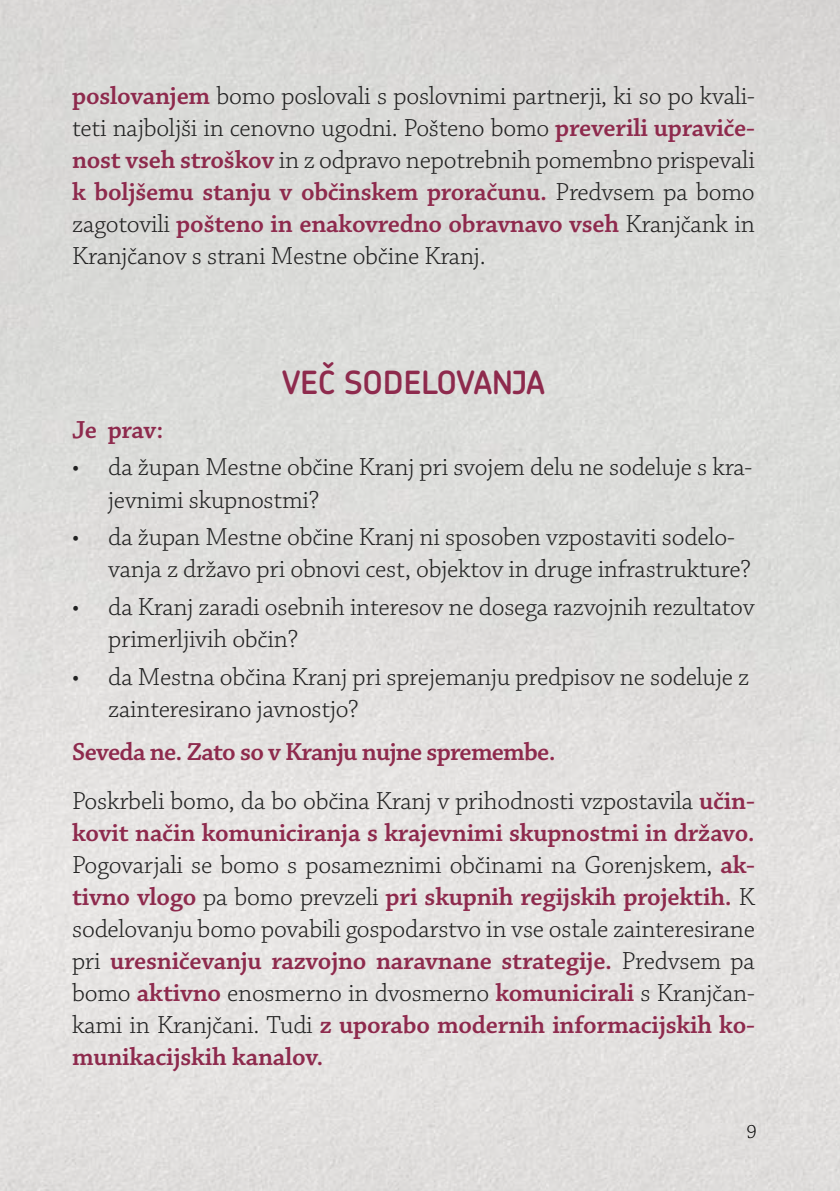
<style>
.page{position:relative;width:840px;height:1191px;background:#fff}
.page>*{position:absolute;margin:0;border:0;box-sizing:border-box;transform-origin:0 0}
.t1{font:32px "Chevin Plus Demi";letter-spacing:-.01em;color:#8e2a4d}
.t2{font:300 26px/32px "Chaparral Pro";letter-spacing:-.01em;color:#222}
.t3{font:600 26px/32px "Chaparral Pro";letter-spacing:-.01em;color:#8e2a4d;text-align:justify}
.t4{font:300 20px "Chaparral Pro";color:#000}
.s1{font-weight:600;color:#8e2a4d}
.s2{font-weight:300;color:#222}
</style>
<div class="page">
<p class="t2" style="left:72px;top:81px;width:684px;text-align:justify"><span class="s1">poslovanjem</span> bomo poslovali s poslovnimi partnerji, ki so po kvali&shy;teti najboljši in cenovno ugodni. Pošteno bomo <span class="s1">preverili upraviče&shy;nost vseh stroškov</span> in z odpravo nepotrebnih pomembno prispevali <span class="s1">k boljšemu stanju v občinskem proračunu.</span> Predvsem pa bomo zagotovili <span class="s1">pošteno in enakovredno obravnavo vseh</span> Kranjčank in Kranjčanov s strani Mestne občine Kranj.</p>
<p class="t1" style="left:282px;top:362px;width:264px">VEČ SODELOVANJA</p>
<p class="t3" style="left:72px;top:414px;width:93px">Je prav:</p>
<p class="t2" style="left:108px;top:452px;width:645px;text-indent:-36px">• da župan Mestne občine Kranj pri svojem delu ne sodeluje s kra&shy;jevnimi skupnostmi?</p>
<p class="t2" style="left:108px;top:522px;width:644px;text-indent:-36px">• da župan Mestne občine Kranj ni sposoben vzpostaviti sodelo&shy;vanja z državo pri obnovi cest, objektov in druge infrastrukture?</p>
<p class="t2" style="left:108px;top:592px;width:647px;text-indent:-36px">• da Kranj zaradi osebnih interesov ne dosega razvojnih rezultatov primerljivih občin?</p>
<p class="t2" style="left:108px;top:661px;width:642px;text-indent:-36px">• da Mestna občina Kranj pri sprejemanju predpisov ne sodeluje z zainteresirano javnostjo?</p>
<p class="t2" style="left:72px;top:728px;width:684px;line-height:49px"><span class="s1">Seveda ne. Zato so v Kranju nujne spremembe.<br></span>Poskrbeli bomo, da bo občina Kranj v prihodnosti vzpostavila <span class="s1">učin-</span></p>
<p class="t3" style="left:72px;top:817px;width:684px">kovit način komuniciranja s krajevnimi skupnostmi in državo.<br><span class="s2">Pogovarjali se bomo s posameznimi občinami na Gorenjskem,</span> ak&shy;tivno vlogo <span class="s2">pa bomo prevzeli</span> pri skupnih regijskih projektih. <span class="s2">K sodelovanju bomo povabili gospodarstvo in vse ostale zainteresirane pri</span> uresničevanju razvojno naravnane strategije. <span class="s2">Predvsem pa bomo</span> aktivno <span class="s2">enosmerno in dvosmerno</span> komunicirali <span class="s2">s Kranjčan&shy;kami in Kranjčani. Tudi</span> z uporabo modernih informacijskih ko&shy;munikacijskih kanalov.</p>
<p class="t4" style="left:746px;top:1120px;width:12px">9</p>
</div>
